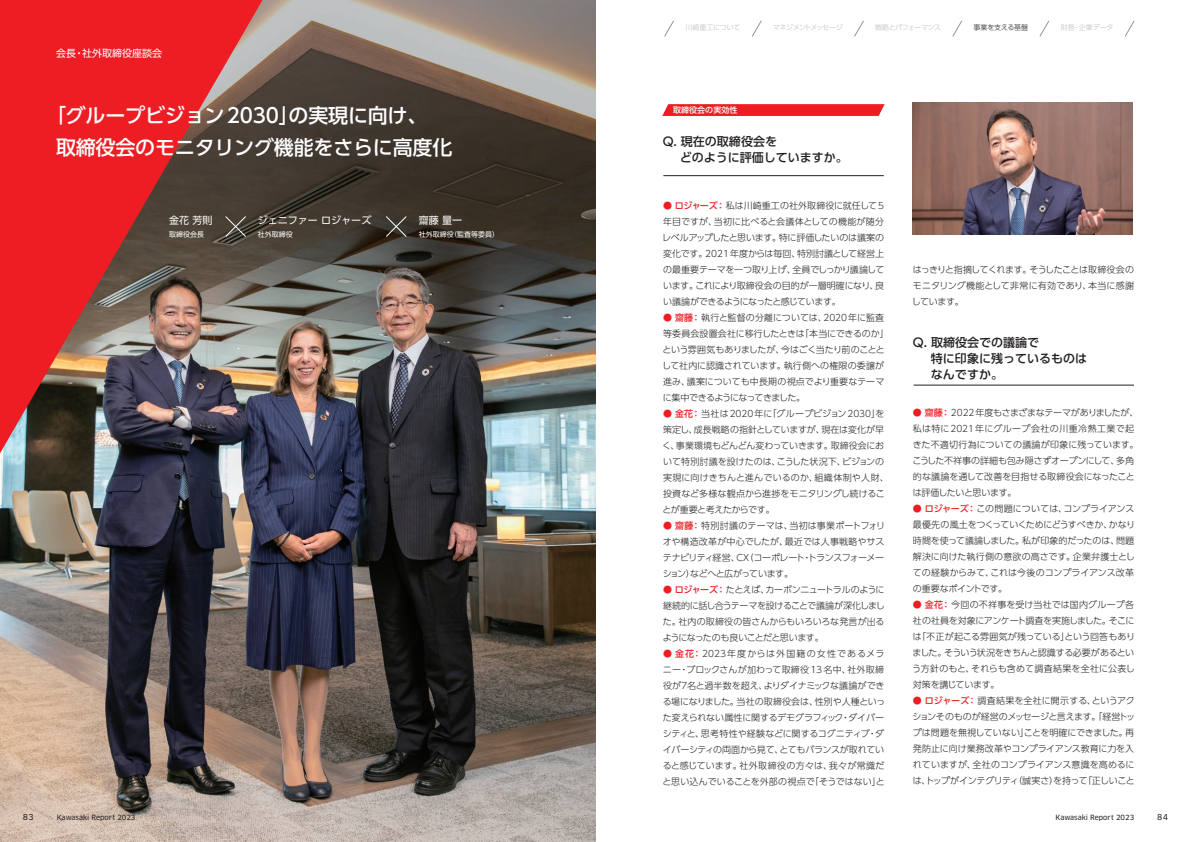
<style>
.page{position:relative;width:1191px;height:842px;background:#fff}
.page>*{position:absolute;margin:0;border:0;box-sizing:border-box;transform-origin:0 0}
.t1{font:500 20px/32px "UD Shin Go Pro";letter-spacing:-.01em;color:#fff}
.t2{font:500 12px/16px "UD Shin Go Pro";color:#231f20}
.t3{font:10px "UD Shin Go Pro";color:#fff}
.t4{font:300 9px/16px "UD Shin Go Pro";letter-spacing:-.005em;color:#231f20;text-align:justify}
.t5{font:500 8px "UD Shin Go Pro";color:#fff}
.t6{font:8px "Clan Pro News";color:#231f20}
.t7{font:7px "Clan Pro News";color:#231f20}
.t8{font:7px "UD Shin Go Pro";color:#fff}
.t9{font:300 7px "UD Shin Go Pro";letter-spacing:-.085em;color:#bcbdc0}
.t10{font:300 7px "UD Shin Go Pro";letter-spacing:-.055em;color:#bcbdc0}
.t11{font:300 7px "UD Shin Go Pro";letter-spacing:-.01em;color:#bcbdc0}
.t12{font:300 7px "UD Shin Go Pro";letter-spacing:-.03em;color:#231f20}
.t13{font:300 7px "UD Shin Go Pro";letter-spacing:-.035em;color:#bcbdc0}
.s1{font-weight:500;color:#ee1d23}
</style>
<div class="page">
<img style="left:0;top:353px;width:595px;height:489px">
<svg style="left:262px;top:0;width:333px;height:353px;background:#625951"></svg>
<svg style="left:0;top:0;width:262px;height:453px;background:#ab3e3e"></svg>
<img style="left:913px;top:102px;width:219px;height:133px">
<svg style="left:662px;top:104px;width:222px;height:12px;background:#ee262b"></svg>
<hr style="left:663px;top:175px;width:220px;height:1px;background:#231f20">
<hr style="left:913px;top:385px;width:221px;height:1px;background:#231f20">
<svg style="left:225px;top:216px;width:21px;height:21px"></svg>
<svg style="left:385px;top:216px;width:22px;height:21px"></svg>
<svg style="left:664px;top:21px;width:10px;height:16px"></svg>
<svg style="left:752px;top:21px;width:9px;height:16px"></svg>
<svg style="left:854px;top:21px;width:9px;height:16px"></svg>
<svg style="left:952px;top:21px;width:10px;height:16px"></svg>
<svg style="left:1039px;top:21px;width:10px;height:16px"></svg>
<svg style="left:1125px;top:21px;width:9px;height:16px"></svg>
<p class="t3" style="left:56px;top:45px;width:107px">会長・社外取締役座談会</p>
<p class="t1" style="left:56px;top:98px;width:398px;text-indent:-10px">「グループビジョン2030」の実現に向け、取締役会のモニタリング機能をさらに高度化</p>
<p class="t3" style="left:169px;top:213px;width:45px">金花 芳則</p>
<p class="t8" style="left:169px;top:229px;width:36px">取締役会長</p>
<p class="t3" style="left:258px;top:213px;width:115px">ジェニファー ロジャーズ</p>
<p class="t8" style="left:258px;top:229px;width:36px">社外取締役</p>
<p class="t3" style="left:419px;top:213px;width:45px">齋藤 量一</p>
<p class="t8" style="left:419px;top:229px;width:82px">社外取締役（監査等委員）</p>
<p class="t11" style="left:685px;top:22px;width:57px">川崎重工について</p>
<p class="t9" style="left:773px;top:22px;width:71px">マネジメントメッセージ</p>
<p class="t10" style="left:875px;top:22px;width:68px">戦略とパフォーマンス</p>
<p class="t12" style="left:973px;top:22px;width:56px">事業を支える基盤</p>
<p class="t13" style="left:1060px;top:22px;width:54px">財務・企業データ</p>
<p class="t5" style="left:673px;top:103px;width:65px">取締役会の実効性</p>
<p class="t2" style="left:679px;top:133px;width:169px;text-indent:-17px">Q. 現在の取締役会を<br>どのように評価していますか。</p>
<p class="t4" style="left:662px;top:197px;width:223px"><span class="s1">● ロジャーズ：</span> 私は川崎重工の社外取締役に就任して5年目ですが、当初に比べると会議体としての機能が随分レベルアップしたと思います。特に評価したいのは議案の変化です。2021年度からは毎回、特別討議として経営上の最重要テーマを一つ取り上げ、全員でしっかり議論しています。これにより取締役会の目的が一層明確になり、良い議論ができるようになったと感じています。</p>
<p class="t4" style="left:662px;top:309px;width:228px;text-align:left"><span class="s1">● 齋藤：</span> 執行と監督の分離については、2020年に監査等委員会設置会社に移行したときは「本当にできるのか」という雰囲気もありましたが、今はごく当たり前のこととして社内に認識されています。執行側への権限の委譲が進み、議案についても中長期の視点でより重要なテーマに集中できるようになってきました。</p>
<p class="t4" style="left:662px;top:405px;width:228px;text-align:left"><span class="s1">● 金花：</span> 当社は2020年に「グループビジョン2030」を策定し、成長戦略の指針としていますが、現在は変化が早く、事業環境もどんどん変わっていきます。取締役会において特別討議を設けたのは、こうした状況下、ビジョンの実現に向けきちんと進んでいるのか、組織体制や人財、投資など多様な観点から進捗をモニタリングし続けることが重要と考えたからです。</p>
<p class="t4" style="left:662px;top:517px;width:224px"><span class="s1">● 齋藤：</span> 特別討議のテーマは、当初は事業ポートフォリオや構造改革が中心でしたが、最近では人事戦略やサステナビリティ経営、CX（コーポレート・トランスフォーメーション）などへと広がっています。</p>
<p class="t4" style="left:662px;top:581px;width:224px"><span class="s1">● ロジャーズ：</span> たとえば、カーボンニュートラルのように継続的に話し合うテーマを設けることで議論が深化しました。社内の取締役の皆さんからもいろいろな発言が出るようになったのも良いことだと思います。</p>
<p class="t4" style="left:662px;top:645px;width:224px"><span class="s1">● 金花：</span> 2023年度からは外国籍の女性であるメラニー・ブロックさんが加わって取締役13名中、社外取締役が７名と過半数を超え、よりダイナミックな議論ができる場になりました。当社の取締役会は、性別や人種といった変えられない属性に関するデモグラフィック・ダイバーシティと、思考特性や経験などに関するコグニティブ・ダイバーシティの両面から見て、とてもバランスが取れていると感じています。社外取締役の方々は、我々が常識だと思い込んでいることを外部の視点で「そうではない」と</p>
<p class="t4" style="left:912px;top:261px;width:224px">はっきりと指摘してくれます。そうしたことは取締役会のモニタリング機能として非常に有効であり、本当に感謝しています。</p>
<p class="t2" style="left:931px;top:334px;width:157px;text-indent:-18px">Q. 取締役会での議論で<br>特に印象に残っているものはなんですか。</p>
<p class="t4" style="left:912px;top:404px;width:228px;text-align:left"><span class="s1">● 齋藤：</span> 2022年度もさまざまなテーマがありましたが、私は特に2021年にグループ会社の川重冷熱工業で起きた不適切行為についての議論が印象に残っています。こうした不祥事の詳細も包み隠さずオープンにして、多角的な議論を通して改善を目指せる取締役会になったことは評価したいと思います。</p>
<p class="t4" style="left:912px;top:500px;width:224px"><span class="s1">● ロジャーズ：</span> この問題については、コンプライアンス最優先の風土をつくっていくためにどうすべきか、かなり時間を使って議論しました。私が印象的だったのは、問題解決に向けた執行側の意欲の高さです。企業弁護士としての経験からみて、これは今後のコンプライアンス改革の重要なポイントです。</p>
<p class="t4" style="left:912px;top:596px;width:224px"><span class="s1">● 金花：</span> 今回の不祥事を受け当社では国内グループ各社の社員を対象にアンケート調査を実施しました。そこには「不正が起こる雰囲気が残っている」という回答もありました。そういう状況をきちんと認識する必要があるという方針のもと、それらも含めて調査結果を全社に公表し対策を講じています。</p>
<p class="t4" style="left:912px;top:692px;width:224px"><span class="s1">● ロジャーズ：</span>調査結果を全社に開示する、というアクションそのものが経営のメッセージと言えます。「経営トップは問題を無視していない」ことを明確にできました。再発防止に向け業務改革やコンプライアンス教育に力を入れていますが、全社のコンプライアンス意識を高めるには、トップがインテグリティ（誠実さ）を持って「正しいこと</p>
<p class="t6" style="left:23px;top:812px;width:12px">83</p>
<p class="t7" style="left:57px;top:813px;width:80px">Kawasaki Report 2023</p>
<p class="t7" style="left:1055px;top:813px;width:80px">Kawasaki Report 2023</p>
<p class="t6" style="left:1157px;top:812px;width:12px">84</p>
</div>
